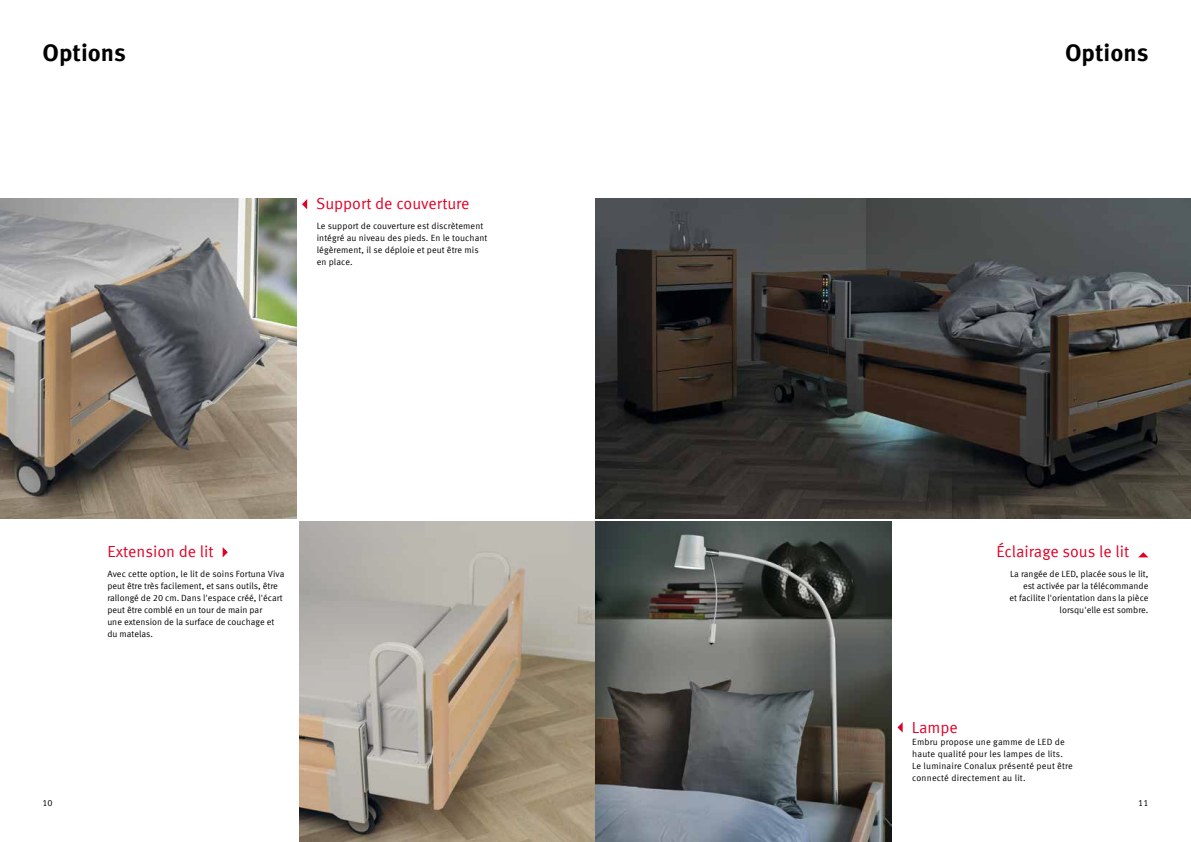
<style>
.page{position:relative;width:1191px;height:842px;background:#fff}
.page>*{position:absolute;margin:0;border:0;box-sizing:border-box;transform-origin:0 0}
.t1{font:700 24px "Meta Offc";color:#000}
.t2{font:16px "Meta Offc Norm";color:#e20026}
.t3{font:9px/12px "Meta Offc Norm";color:#000}
.t4{font:9px/12px "Meta Offc Norm";letter-spacing:.02em;color:#000}
</style>
<div class="page">
<img style="left:299px;top:522px;width:592px;height:320px">
<img style="left:0;top:198px;width:296px;height:321px">
<svg style="left:302px;top:199px;width:5px;height:10px"></svg>
<svg style="left:897px;top:723px;width:5px;height:9px"></svg>
<img style="left:595px;top:198px;width:596px;height:321px">
<svg style="left:223px;top:547px;width:5px;height:10px"></svg>
<svg style="left:1138px;top:552px;width:10px;height:5px"></svg>
<h1 class="t1" style="left:43px;top:38px;width:85px">Options</h1>
<h1 class="t1" style="left:1065px;top:38px;width:85px">Options</h1>
<h2 class="t2" style="left:316px;top:195px;width:155px">Support de couverture</h2>
<p class="t3" style="left:317px;top:220px;width:172px">Le support de couverture est discrètement intégré au niveau des pieds. En le touchant légèrement, il se déploie et peut être mis en place.</p>
<h2 class="t2" style="left:107px;top:543px;width:108px">Extension de lit</h2>
<p class="t3" style="left:107px;top:568px;width:179px">Avec cette option, le lit de soins Fortuna Viva peut être très facilement, et sans outils, être rallongé de 20 cm. Dans l'espace créé, l'écart peut être comblé en un tour de main par<br>une extension de la surface de couchage et du matelas.</p>
<h2 class="t2" style="left:996px;top:543px;width:134px">Éclairage sous le lit</h2>
<p class="t3" style="left:1009px;top:568px;width:140px;text-align:right">La rangée de LED, placée sous le lit, est activée par la télécommande<br>et facilite l'orientation dans la pièce lorsqu'elle est sombre.</p>
<h2 class="t2" style="left:911px;top:718px;width:48px">Lampe</h2>
<p class="t4" style="left:912px;top:736px;width:162px">Embru propose une gamme de LED de haute qualité pour les lampes de lits.<br>Le luminaire Conalux présenté peut être connecté directement au lit.</p>
<p class="t3" style="left:43px;top:797px;width:12px">10</p>
<p class="t3" style="left:1138px;top:797px;width:12px">11</p>
</div>
